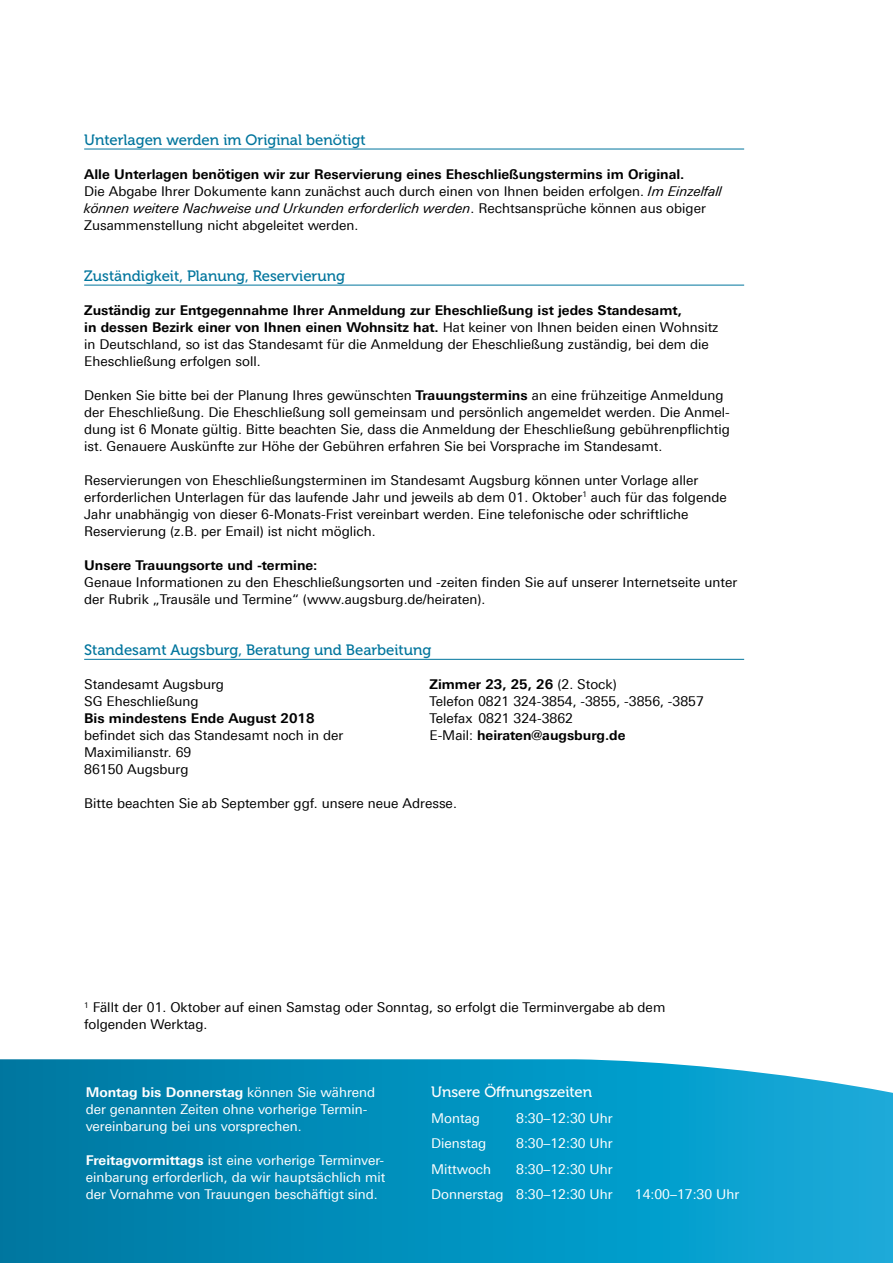
<style>
.page{position:relative;width:893px;height:1263px;background:#fff}
.page>*{position:absolute;margin:0;border:0;box-sizing:border-box;transform-origin:0 0}
.t1{font:15px "Museo 500";color:#00759d}
.t2{font:15px "Museo 500";color:#fff}
.t3{font:13.5px/17px "Univers For Augsburg";color:#000}
.t4{font:13.5px/17px "Univers For Augsburg";color:#fff;text-align:right}
.t5{font:700 13.5px "Univers For Augsburg";color:#000}
.s1{font-weight:700}
.s2{font-style:italic}
</style>
<div class="page">
<svg style="left:0;top:1059px;width:893px;height:204px;background:#0a94bf"></svg>
<hr style="left:84px;top:149px;width:660px;height:1px;background:#00759d">
<hr style="left:84px;top:285px;width:660px;height:1px;background:#00759d">
<hr style="left:84px;top:659px;width:660px;height:1px;background:#00759d">
<p class="t1" style="left:84px;top:131px;width:283px">Unterlagen werden im Original benötigt</p>
<p class="t3" style="left:84px;top:165px;width:639px"><span class="s1">Alle Unterlagen benötigen wir zur Reservierung eines Eheschließungstermins im Original.<br></span>Die Abgabe Ihrer Dokumente kann zunächst auch durch einen von Ihnen beiden erfolgen. <span class="s2">Im Einzelfall können weitere Nachweise und Urkunden erforderlich werden</span>. Rechtsansprüche können aus obiger Zusammenstellung nicht abgeleitet werden.</p>
<p class="t1" style="left:84px;top:267px;width:262px">Zuständigkeit, Planung, Reservierung</p>
<p class="t3" style="left:84px;top:301px;width:636px"><span class="s1">Zuständig zur Entgegennahme Ihrer Anmeldung zur Eheschließung ist jedes Standesamt,<br>in dessen Bezirk einer von Ihnen einen Wohnsitz hat.</span> Hat keiner von Ihnen beiden einen Wohnsitz in Deutschland, so ist das Standesamt für die Anmeldung der Eheschließung zuständig, bei dem die Eheschließung erfolgen soll.</p>
<p class="t3" style="left:84px;top:386px;width:647px">Denken Sie bitte bei der Planung Ihres gewünschten <span class="s1">Trauungstermins</span> an eine frühzeitige Anmeldung der Eheschließung. Die Eheschließung soll gemeinsam und persönlich angemeldet werden. Die Anmel&shy;dung ist 6 Monate gültig. Bitte beachten Sie, dass die Anmeldung der Eheschließung gebührenpflichtig ist. Genauere Auskünfte zur Höhe der Gebühren erfahren Sie bei Vorsprache im Standesamt.</p>
<p class="t3" style="left:84px;top:471px;width:644px">Reservierungen von Eheschließungsterminen im Standesamt Augsburg können unter Vorlage aller erforderlichen Unterlagen für das laufende Jahr und jeweils ab dem 01. Oktober<sup>1</sup> auch für das folgende Jahr unabhängig von dieser 6-Monats-Frist vereinbart werden. Eine telefonische oder schriftliche Reservierung (z.B. per Email) ist nicht möglich.</p>
<p class="t5" style="left:84px;top:557px;width:235px">Unsere Trauungsorte und -termine:</p>
<p class="t3" style="left:84px;top:574px;width:655px">Genaue Informationen zu den Eheschließungsorten und -zeiten finden Sie auf unserer Internetseite unter der Rubrik „Trausäle und Termine“ (www.augsburg.de/heiraten).</p>
<p class="t1" style="left:84px;top:641px;width:349px">Standesamt Augsburg, Beratung und Bearbeitung</p>
<p class="t3" style="left:84px;top:676px;width:141px">Standesamt Augsburg<br>SG Eheschließung</p>
<p class="t5" style="left:84px;top:710px;width:232px">Bis mindestens Ende August 2018</p>
<p class="t3" style="left:84px;top:727px;width:261px">befindet sich das Standesamt noch in der<br>Maximilianstr. 69<br>86150 Augsburg</p>
<p class="t3" style="left:84px;top:795px;width:374px">Bitte beachten Sie ab September ggf. unsere neue Adresse.</p>
<p class="t3" style="left:429px;top:676px;width:276px"><span class="s1">Zimmer 23, 25, 26</span> (2. Stock)<br>Telefon 0821 324-3854, -3855, -3856, -3857<br>Telefax 0821 324-3862<br>E-Mail: <span class="s1">heiraten@augsburg.de</span></p>
<p class="t3" style="left:84px;top:999px;width:583px"><sup>1</sup> Fällt der 01. Oktober auf einen Samstag oder Sonntag, so erfolgt die Terminvergabe ab dem folgenden Werktag.</p>
<p class="t4" style="left:86px;top:1084px;width:291px;text-align:left"><span class="s1">Montag bis Donnerstag</span> können Sie während der genannten Zeiten ohne vorherige Termin&shy;vereinbarung bei uns vorsprechen.</p>
<p class="t4" style="left:86px;top:1152px;width:301px;text-align:justify"><span class="s1">Freitagvormittags</span> ist eine vorherige Terminver&shy;einbarung erforderlich, da wir hauptsächlich mit der Vornahme von Trauungen beschäftigt sind.</p>
<p class="t2" style="left:431px;top:1084px;width:163px">Unsere Öffnungszeiten</p>
<p class="t4" style="left:431px;top:1109px;width:50px">Montag</p>
<p class="t4" style="left:516px;top:1109px;width:98px">8:30–12:30 Uhr</p>
<p class="t4" style="left:431px;top:1135px;width:57px">Dienstag</p>
<p class="t4" style="left:516px;top:1135px;width:98px">8:30–12:30 Uhr</p>
<p class="t4" style="left:431px;top:1160px;width:61px">Mittwoch</p>
<p class="t4" style="left:431px;top:1156px;width:183px;line-height:25.5px">8:30–12:30 Uhr<br>Donnerstag 8:30–12:30 Uhr</p>
<p class="t4" style="left:635px;top:1186px;width:106px">14:00–17:30 Uhr</p>
</div>
